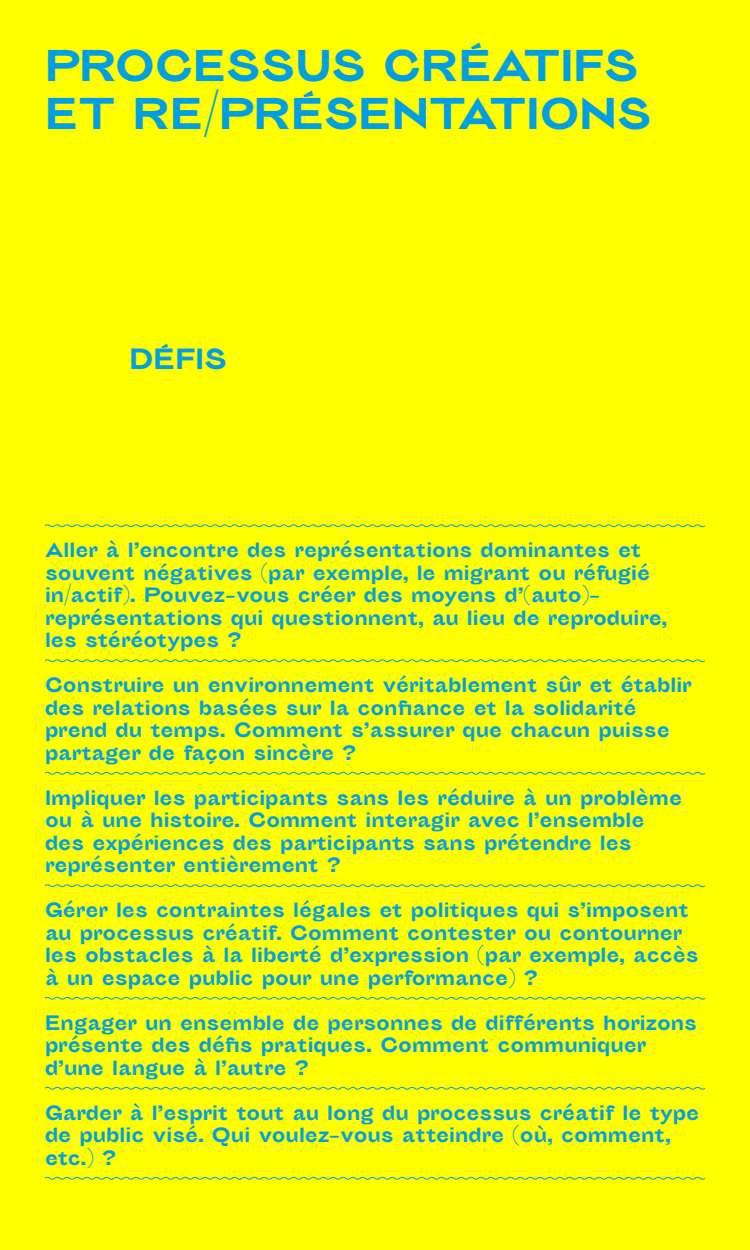
<style>
.page{position:relative;width:750px;height:1250px;background:#ff0}
.page>*{position:absolute;margin:0;border:0;box-sizing:border-box;transform-origin:0 0}
.t1{font:40px/48px "Sporting Grotesque XX Gras";color:#009fe3}
.t2{font:26.25px "Sporting Grotesque XX Gras";color:#009fe3}
.t3{font:18.75px/22.5px "Sporting Grotesque XX Gras";color:#009fe3}
</style>
<div class="page">
<svg style="left:44px;top:524px;width:662px;height:4px"></svg>
<svg style="left:44px;top:659px;width:662px;height:4px"></svg>
<svg style="left:44px;top:771px;width:662px;height:4px"></svg>
<svg style="left:44px;top:884px;width:662px;height:4px"></svg>
<svg style="left:44px;top:996px;width:662px;height:4px"></svg>
<svg style="left:44px;top:1086px;width:662px;height:4px"></svg>
<svg style="left:44px;top:1176px;width:662px;height:4px"></svg>
<h1 class="t1" style="left:45px;top:43px;width:608px">PROCESSUS CRÉATIFS<br>ET RE/PRÉSENTATIONS</h1>
<h2 class="t2" style="left:129px;top:345px;width:99px">DÉFIS</h2>
<p class="t3" style="left:45px;top:539px;width:624px">Aller à l’encontre des représentations dominantes et souvent négatives (par exemple, le migrant ou réfugié in/actif). Pouvez-vous créer des moyens d’(auto)- représentations qui questionnent, au lieu de reproduire, les stéréotypes ?</p>
<p class="t3" style="left:45px;top:674px;width:648px">Construire un environnement véritablement sûr et établir des relations basées sur la confiance et la solidarité prend du temps. Comment s’assurer que chacun puisse partager de façon sincère ?</p>
<p class="t3" style="left:45px;top:787px;width:639px">Impliquer les participants sans les réduire à un problème ou à une histoire. Comment interagir avec l’ensemble des expériences des participants sans prétendre les représenter entièrement ?</p>
<p class="t3" style="left:45px;top:899px;width:655px">Gérer les contraintes légales et politiques qui s’imposent au processus créatif. Comment contester ou contourner les obstacles à la liberté d’expression (par exemple, accès à un espace public pour une performance) ?</p>
<p class="t3" style="left:45px;top:1012px;width:654px">Engager un ensemble de personnes de différents horizons présente des défis pratiques. Comment communiquer d’une langue à l’autre ?</p>
<p class="t3" style="left:45px;top:1102px;width:656px">Garder à l’esprit tout au long du processus créatif le type de public visé. Qui voulez-vous atteindre (où, comment, etc.) ?</p>
</div>
